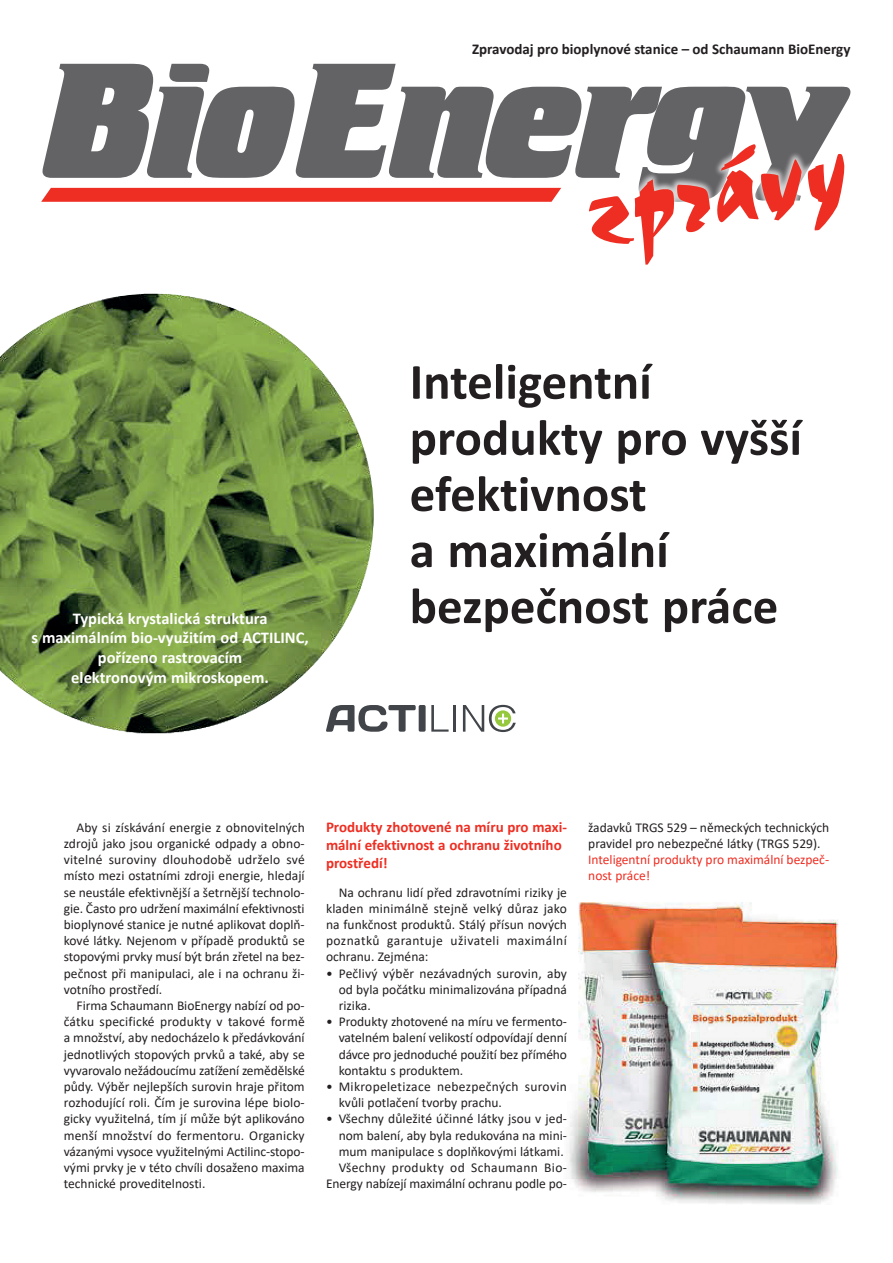
<style>
.page{position:relative;width:893px;height:1263px;background:#fff}
.page>*{position:absolute;margin:0;border:0;box-sizing:border-box;transform-origin:0 0}
.t1{font:118.5px "Staccato 555 AT Regular A";color:#ee2e22}
.t2{font:700 51px/56.1px "Calibri";color:#231f20}
.t3{font:700 16.5px/19.8px "Calibri";color:#fff;text-align:center}
.t4{font:700 15px/18px "Calibri";color:#ee2e22}
.t5{font:700 15px "Calibri";color:#231f20}
.t6{font:13.5px/16.2px "Calibri";color:#231f20;text-align:justify}
.t7{font:13.5px/16.2px "Calibri";color:#ee2e22}
</style>
<div class="page">
<img style="left:568px;top:902px;width:271px;height:302px">
<svg style="left:43px;top:64px;width:807px;height:124px;fill:#636366"></svg>
<svg style="left:41px;top:188px;width:520px;height:14px;background:#ee3429"></svg>
<svg style="left:573px;top:120px;width:277px;height:82px"></svg>
<img style="left:0;top:293px;width:374px;height:441px">
<svg style="left:326px;top:705px;width:123px;height:27px"></svg>
<hr style="left:453px;top:705px;width:3px;height:27px;background:#414448">
<svg style="left:463px;top:705px;width:53px;height:27px"></svg>
<p class="t3" style="left:73px;top:608px;width:196px">Typická krystalická struktura</p>
<p class="t3" style="left:31px;top:628px;width:279px">s maximálním bio-využitím od ACTILINC, pořízeno rastrovacím<br>elektronovým mikroskopem.</p>
<p class="t5" style="left:472px;top:38px;width:380px">Zpravodaj pro bioplynové stanice – od Schaumann BioEnergy</p>
<h1 class="t1" style="left:575px;top:137px;width:266px;rotate:-10deg">zprávy</h1>
<h2 class="t2" style="left:410px;top:353px;width:394px">Inteligentní produkty pro vyšší efektivnost<br>a maximální</h2>
<h2 class="t2" style="left:410px;top:577px;width:370px">bezpečnost práce</h2>
<p class="t6" style="left:64px;top:819px;width:242px;text-indent:13px">Aby si získávání energie z obnovitelných zdrojů jako jsou organické odpady a obno&shy;vitelné suroviny dlouhodobě udrželo své místo mezi ostatními zdroji energie, hledají se neustále efektivnější a šetrnější technolo&shy;gie. Často pro udržení maximální efektivnosti bioplynové stanice je nutné aplikovat doplň&shy;kové látky. Nejenom v případě produktů se stopovými prvky musí být brán zřetel na bez&shy;pečnost při manipulaci, ale i na ochranu ži&shy;votního prostředí.</p>
<p class="t6" style="left:64px;top:997px;width:242px;text-indent:13px">Firma Schaumann BioEnergy nabízí od po&shy;čátku specifické produkty v takové formě a množství, aby nedocházelo k předávkování jednotlivých stopových prvků a také, aby se vyvarovalo nežádoucímu zatížení zemědělské půdy. Výběr nejlepších surovin hraje přitom rozhodující roli. Čím je surovina lépe biolo&shy;gicky využitelná, tím jí může být aplikováno menší množství do fermentoru. Organicky vázanými vysoce využitelnými Actilinc-stopo&shy;vými prvky je v této chvíli dosaženo maxima technické proveditelnosti.</p>
<p class="t4" style="left:326px;top:817px;width:242px">Produkty zhotovené na míru pro maxi&shy;mální efektivnost a ochranu životního prostředí!</p>
<p class="t6" style="left:326px;top:883px;width:242px;text-indent:13px">Na ochranu lidí před zdravotními riziky je kladen minimálně stejně velký důraz jako na funkčnost produktů. Stálý přísun nových poznatků garantuje uživateli maximální ochranu. Zejména:</p>
<p class="t6" style="left:339px;top:964px;width:230px;text-indent:-13px">• Pečlivý výběr nezávadných surovin, aby od byla počátku minimalizována případná rizika.</p>
<p class="t6" style="left:339px;top:1013px;width:230px;text-indent:-13px">• Produkty zhotovené na míru ve fermento&shy;vatelném balení velikostí odpovídají denní dávce pro jednoduché použití bez přímého kontaktu s produktem.</p>
<p class="t6" style="left:339px;top:1078px;width:230px;text-indent:-13px">• Mikropeletizace nebezpečných surovin kvůli potlačení tvorby prachu.</p>
<p class="t6" style="left:326px;top:1110px;width:242px;text-align:right">• Všechny důležité účinné látky jsou v jed&shy;nom balení, aby byla redukována na mini&shy;mum manipulace s doplňkovými látkami.<br>Všechny produkty od Schaumann Bio-Energy nabízejí maximální ochranu podle po-</p>
<p class="t6" style="left:588px;top:819px;width:242px">žadavků TRGS 529 – německých technických pravidel pro nebezpečné látky (TRGS 529).</p>
<p class="t7" style="left:588px;top:851px;width:242px">Inteligentní produkty pro maximální bezpeč&shy;nost práce!</p>
</div>
